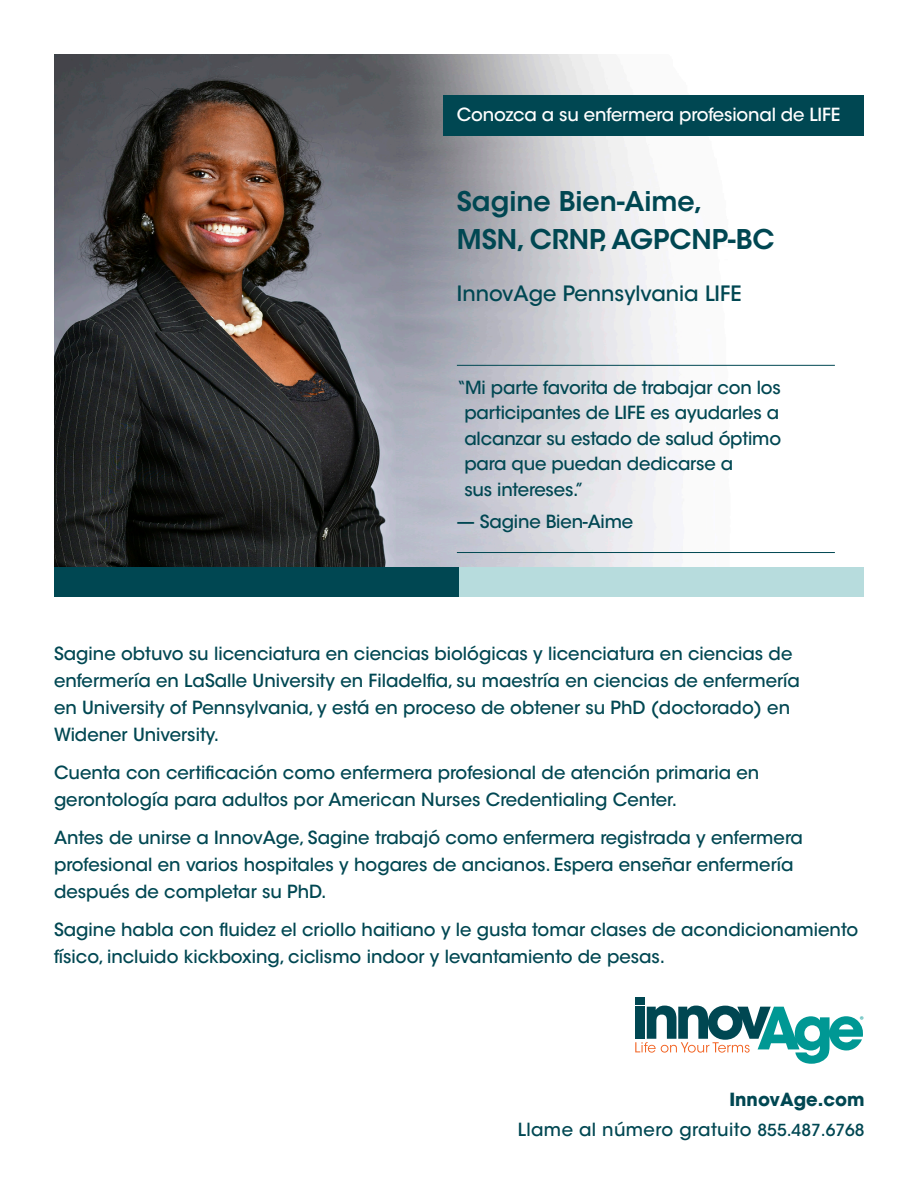
<style>
.page{position:relative;width:918px;height:1188px;background:#fff}
.page>*{position:absolute;margin:0;border:0;box-sizing:border-box;transform-origin:0 0}
.text__secondary{font:600 27px "ITC Avant Garde Std";color:#004752}
.text__secondary-2{font:500 21px "ITC Avant Garde Std";color:#004752}
._02_Head{font:500 18px/27px "ITC Avant Garde Std";color:#004752}
.text__secondary-3{font:500 18px "ITC Avant Garde Std";letter-spacing:-.01em;color:#fff}
._02_Head-2{font:500 18px "ITC Avant Garde Std";letter-spacing:.02em;color:#004752}
._02_Head-3{font:700 18px "Avant Garde";color:#004752}
.t1{font:9.75px "Myriad Pro";color:#009894}
.s1{font-size:16.5px}
</style>
<div class="page">
<img style="left:54px;top:54px;width:810px;height:514px">
<div style="left:444px;top:95px;width:420px;height:41px;background:#004752"></div>
<hr style="left:457px;top:365px;width:378px;height:1px;background:#004752">
<hr style="left:457px;top:552px;width:378px;height:1px;background:#004752">
<div style="left:635px;top:998px;width:10px;height:7px;background:#004752"></div>
<svg style="left:635px;top:1006px;width:228px;height:58px"></svg>
<div style="left:54px;top:568px;width:405px;height:29px;background:#004752"></div>
<div style="left:459px;top:568px;width:405px;height:29px;background:#b7dcdd"></div>
<p class="text__secondary-3" style="left:457px;top:103px;width:385px">Conozca a su enfermera profesional de LIFE</p>
<p class="text__secondary" style="left:457px;top:184px;width:247px">Sagine Bien-Aime,</p>
<p class="text__secondary" style="left:457px;top:222px;width:319px">MSN, CRNP, AGPCNP-BC</p>
<p class="text__secondary-2" style="left:457px;top:281px;width:286px">InnovAge Pennsylvania LIFE</p>
<p class="_02_Head" style="left:464px;top:375px;width:318px;line-height:25.5px;text-indent:-8px">“Mi parte favorita de trabajar con los participantes de LIFE es ayudarles a alcanzar su estado de salud óptimo para que puedan dedicarse a<br>sus intereses.”</p>
<p class="_02_Head" style="left:457px;top:508px;width:178px">— Sagine Bien-Aime</p>
<p class="_02_Head" style="left:54px;top:640px;width:748px">Sagine obtuvo su licenciatura en ciencias biológicas y licenciatura en ciencias de enfermería en LaSalle University en Filadelfia, su maestría en ciencias de enfermería en University of Pennsylvania, y está en proceso de obtener su PhD (doctorado) en Widener University.</p>
<p class="_02_Head" style="left:54px;top:759px;width:707px">Cuenta con certificación como enfermera profesional de atención primaria en gerontología para adultos por American Nurses Credentialing Center.</p>
<p class="_02_Head" style="left:54px;top:824px;width:750px">Antes de unirse a InnovAge, Sagine trabajó como enfermera registrada y enfermera profesional en varios hospitales y hogares de ancianos. Espera enseñar enfermería después de completar su PhD.</p>
<p class="_02_Head" style="left:54px;top:916px;width:806px">Sagine habla con fluidez el criollo haitiano y le gusta tomar clases de acondicionamiento físico, incluido kickboxing, ciclismo indoor y levantamiento de pesas.</p>
<p class="t1" style="left:860px;top:1014px;width:6px">®</p>
<p class="_02_Head-3" style="left:729px;top:1088px;width:137px">InnovAge.com</p>
<p class="_02_Head-2" style="left:518px;top:1118px;width:348px">Llame al número gratuito <span class="s1">855.487.6768</span></p>
</div>
